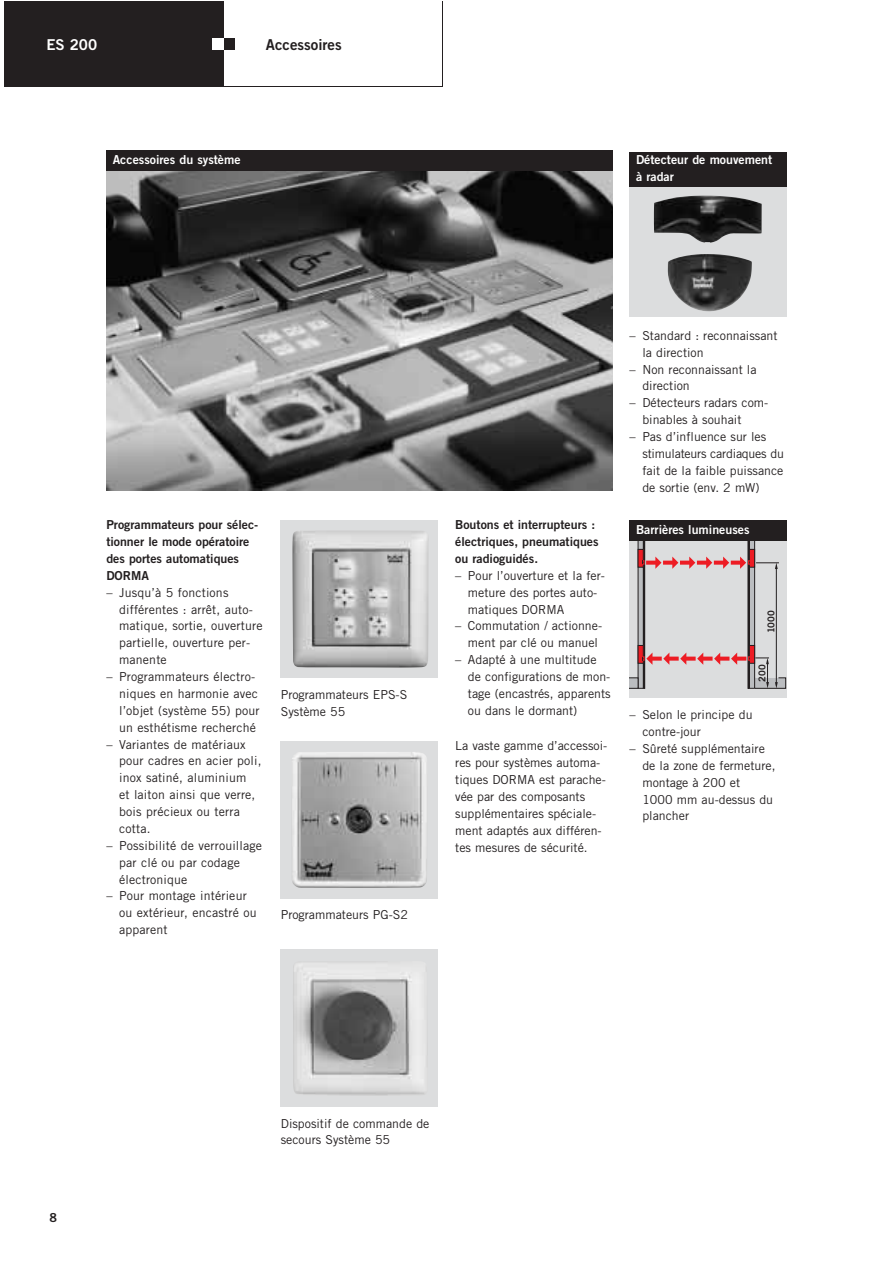
<style>
.page{position:relative;width:893px;height:1263px;background:#fff}
.page>*{position:absolute;margin:0;border:0;box-sizing:border-box;transform-origin:0 0}
.t1{font:15px "Trade Gothic Bold Two";color:#231f20}
.t2{font:15px "Trade Gothic Bold Two";color:#fff}
.t3{font:12.3px/16.8px "Trade Gothic";color:#231f20}
.t4{font:12.3px/16.8px "Trade Gothic Bold Two";color:#231f20}
.t5{font:12.3px/16.8px "Trade Gothic Bold Two";color:#fff}
.t6{font:9.45px "Trade Gothic Bold Two";color:#231f20}
</style>
<div class="page">
<div style="left:4px;top:2px;width:219px;height:85px;background:#231f20"></div>
<div style="left:223px;top:38px;width:12px;height:12px;background:#231f20"></div>
<div style="left:212px;top:38px;width:11px;height:12px;background:#fff"></div>
<img style="left:106px;top:171px;width:506px;height:319px">
<div style="left:106px;top:150px;width:506px;height:21px;background:#231f20"></div>
<div style="left:629px;top:539px;width:158px;height:159px;background:#dcddde"></div>
<svg style="left:629px;top:540px;width:157px;height:149px"></svg>
<div style="left:629px;top:520px;width:158px;height:20px;background:#231f20"></div>
<div style="left:629px;top:173px;width:158px;height:144px;background:#dcddde"></div>
<img style="left:654px;top:195px;width:107px;height:48px">
<img style="left:667px;top:254px;width:84px;height:57px">
<div style="left:281px;top:520px;width:157px;height:158px;background:#dcddde"></div>
<img style="left:292px;top:531px;width:136px;height:137px">
<div style="left:281px;top:741px;width:157px;height:158px;background:#dcddde"></div>
<img style="left:292px;top:752px;width:135px;height:136px">
<div style="left:281px;top:949px;width:157px;height:158px;background:#dcddde"></div>
<img style="left:293px;top:963px;width:132px;height:133px">
<div style="left:629px;top:153px;width:158px;height:34px;background:#231f20"></div>
<p class="t2" style="left:46px;top:39px;width:52px">ES 200</p>
<p class="t1" style="left:266px;top:39px;width:77px">Accessoires</p>
<p class="t5" style="left:113px;top:152px;width:129px">Accessoires du système</p>
<p class="t5" style="left:636px;top:153px;width:138px">Détecteur de mouvement à radar</p>
<p class="t4" style="left:106px;top:518px;width:153px">Programmateurs pour sélec&shy;tionner le mode opératoire des portes automatiques<br>DORMA</p>
<p class="t3" style="left:119px;top:585px;width:145px;text-indent:-13px">– Jusqu’à 5 fonctions différentes : arrêt, auto&shy;matique, sortie, ouverture partielle, ouverture per&shy;manente</p>
<p class="t3" style="left:119px;top:669px;width:142px;text-indent:-13px">– Programmateurs électro&shy;niques en harmonie avec l’objet (système 55) pour un esthétisme recherché</p>
<p class="t3" style="left:119px;top:737px;width:144px;text-indent:-13px">– Variantes de matériaux pour cadres en acier poli, inox satiné, aluminium<br>et laiton ainsi que verre, bois précieux ou terra cotta.</p>
<p class="t3" style="left:119px;top:838px;width:144px;text-indent:-13px">– Possibilité de verrouillage par clé ou par codage électronique</p>
<p class="t3" style="left:119px;top:889px;width:139px;text-indent:-13px">– Pour montage intérieur ou extérieur, encastré ou apparent</p>
<p class="t3" style="left:281px;top:688px;width:128px">Programmateurs EPS-S<br>Système 55</p>
<p class="t3" style="left:281px;top:908px;width:129px">Programmateurs PG-S2</p>
<p class="t3" style="left:642px;top:328px;width:137px;text-indent:-13px">– Standard : reconnaissant la direction</p>
<p class="t3" style="left:642px;top:362px;width:116px;text-indent:-13px">– Non reconnaissant la direction</p>
<p class="t3" style="left:642px;top:396px;width:127px;text-indent:-13px">– Détecteurs radars com&shy;binables à souhait</p>
<p class="t3" style="left:642px;top:429px;width:143px;text-indent:-13px">– Pas d’influence sur les stimulateurs cardiaques du fait de la faible puissance de sortie (env. 2 mW)</p>
<p class="t4" style="left:455px;top:517px;width:145px">Boutons et interrupteurs : électriques, pneumatiques ou radioguidés.</p>
<p class="t3" style="left:468px;top:568px;width:138px;text-indent:-13px">– Pour l’ouverture et la fer&shy;meture des portes auto&shy;matiques DORMA</p>
<p class="t3" style="left:468px;top:619px;width:136px;text-indent:-13px">– Commutation / actionne&shy;ment par clé ou manuel</p>
<p class="t3" style="left:468px;top:653px;width:144px;text-indent:-13px">– Adapté à une multitude de configurations de mon&shy;tage (encastrés, apparents ou dans le dormant)</p>
<p class="t6" style="left:758px;top:682px;width:19px;rotate:-90deg">200</p>
<p class="t5" style="left:636px;top:522px;width:115px">Barrières lumineuses</p>
<p class="t6" style="left:767px;top:633px;width:25px;rotate:-90deg">1000</p>
<p class="t3" style="left:642px;top:707px;width:112px;text-indent:-13px">– Selon le principe du contre-jour</p>
<p class="t3" style="left:642px;top:741px;width:135px;text-indent:-13px">– Sûreté supplémentaire de la zone de fermeture, montage à 200 et<br>1000 mm au-dessus du plancher</p>
<p class="t3" style="left:455px;top:739px;width:153px">La vaste gamme d’accessoi&shy;res pour systèmes automa&shy;tiques DORMA est parache&shy;vée par des composants supplémentaires spéciale&shy;ment adaptés aux différen&shy;tes mesures de sécurité.</p>
<p class="t4" style="left:49px;top:1211px;width:9px">8</p>
<p class="t3" style="left:281px;top:1116px;width:150px">Dispositif de commande de secours Système 55</p>
</div>
